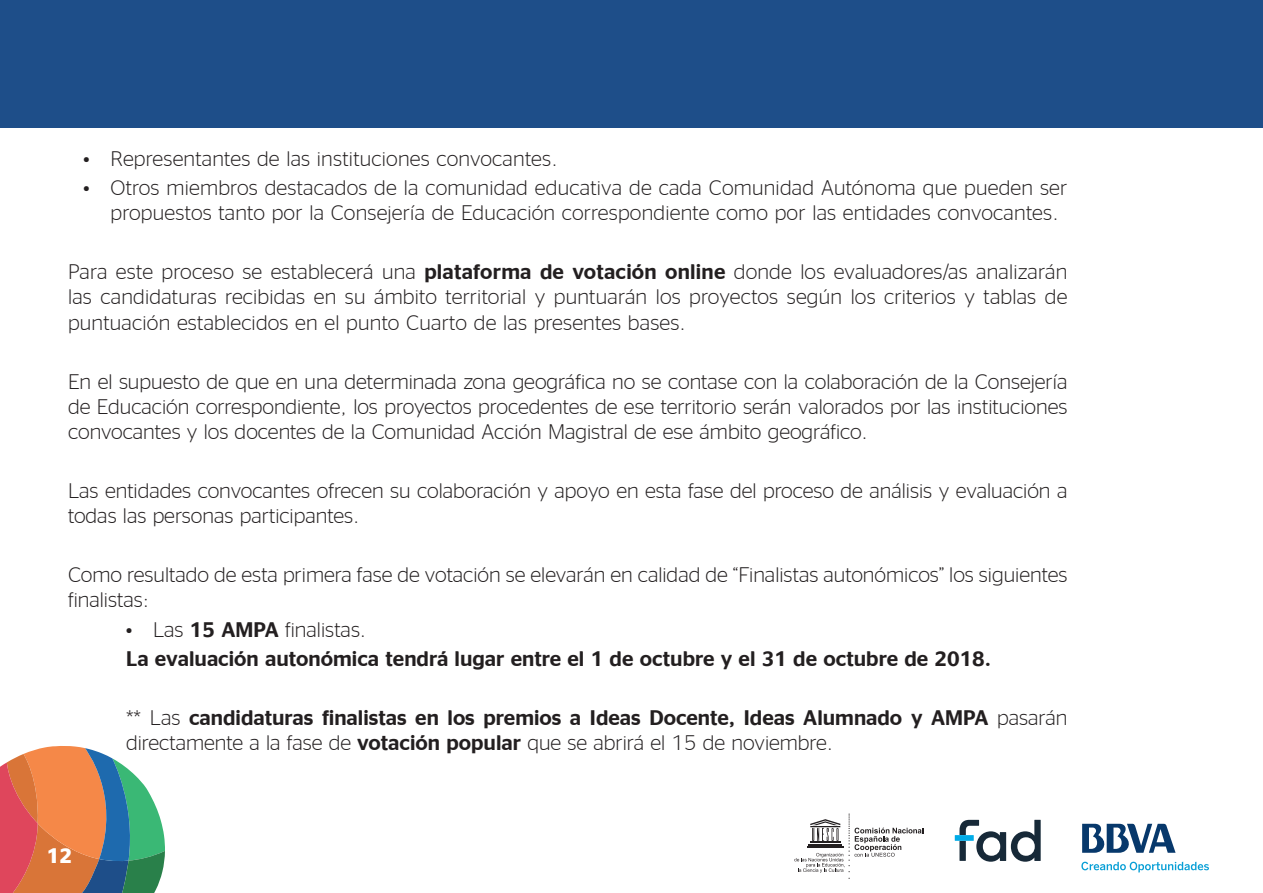
<style>
.page{position:relative;width:1263px;height:893px;background:#fff}
.page>*{position:absolute;margin:0;border:0;box-sizing:border-box;transform-origin:0 0}
.t1{font:300 21px/25.2px "BBVA Office";color:#231f20}
.t2{font:300 21px/25.2px "BBVA Office";color:#231f20}
.t3{font:700 21px "BBVA Office";color:#fff}
.s1{font-style:inherit}
</style>
<div class="page">
<svg style="left:0;top:746px;width:165px;height:147px;background:#b0886f"></svg>
<svg style="left:794px;top:814px;width:129px;height:65px"></svg>
<svg style="left:1082px;top:824px;width:93px;height:29px"></svg>
<svg style="left:1081px;top:862px;width:128px;height:10px"></svg>
<svg style="left:959px;top:820px;width:82px;height:42px"></svg>
<div style="left:955px;top:835px;width:19px;height:6px;background:#00abe7"></div>
<div style="left:0;top:0;width:1263px;height:128px;background:#1e4e89"></div>
<p class="t1" style="left:84px;top:145px;width:476px">• Representantes de las instituciones convocantes.</p>
<p class="t1" style="left:111px;top:175px;width:958px;text-indent:-27px">• Otros miembros destacados de la comunidad educativa de cada Comunidad Autónoma que pueden ser propuestos tanto por la Consejería de Educación correspondiente como por las entidades convocantes.</p>
<p class="t1" style="left:68px;top:259px;width:1001px;text-align:justify">Para este proceso se establecerá una <span class="s1">plataforma de votación online</span> donde los evaluadores/as analizarán las candidaturas recibidas en su ámbito territorial y puntuarán los proyectos según los criterios y tablas de puntuación establecidos en el punto Cuarto de las presentes bases.</p>
<p class="t1" style="left:68px;top:368px;width:1001px;text-align:justify">En el supuesto de que en una determinada zona geográfica no se contase con la colaboración de la Consejería de Educación correspondiente, los proyectos procedentes de ese territorio serán valorados por las instituciones convocantes y los docentes de la Comunidad Acción Magistral de ese ámbito geográfico.</p>
<p class="t1" style="left:68px;top:478px;width:1001px">Las entidades convocantes ofrecen su colaboración y apoyo en esta fase del proceso de análisis y evaluación a todas las personas participantes.</p>
<p class="t1" style="left:68px;top:562px;width:1001px">Como resultado de esta primera fase de votación se elevarán en calidad de “Finalistas autonómicos” los siguientes finalistas:</p>
<p class="t1" style="left:126px;top:616px;width:242px">• Las <span class="s1">15 AMPA</span> finalistas.</p>
<p class="t2" style="left:126px;top:646px;width:867px">La evaluación autonómica tendrá lugar entre el 1 de octubre y el 31 de octubre de 2018.</p>
<p class="t2" style="left:126px;top:704px;width:943px"><span class="s1">** Las</span> candidaturas finalistas en los premios a Ideas Docente, Ideas Alumnado y AMPA <span class="s1">pasarán directamente a la fase de</span> votación popular <span class="s1">que se abrirá el 15 de noviembre.</span></p>
<p class="t3" style="left:47px;top:843px;width:27px">12</p>
</div>
